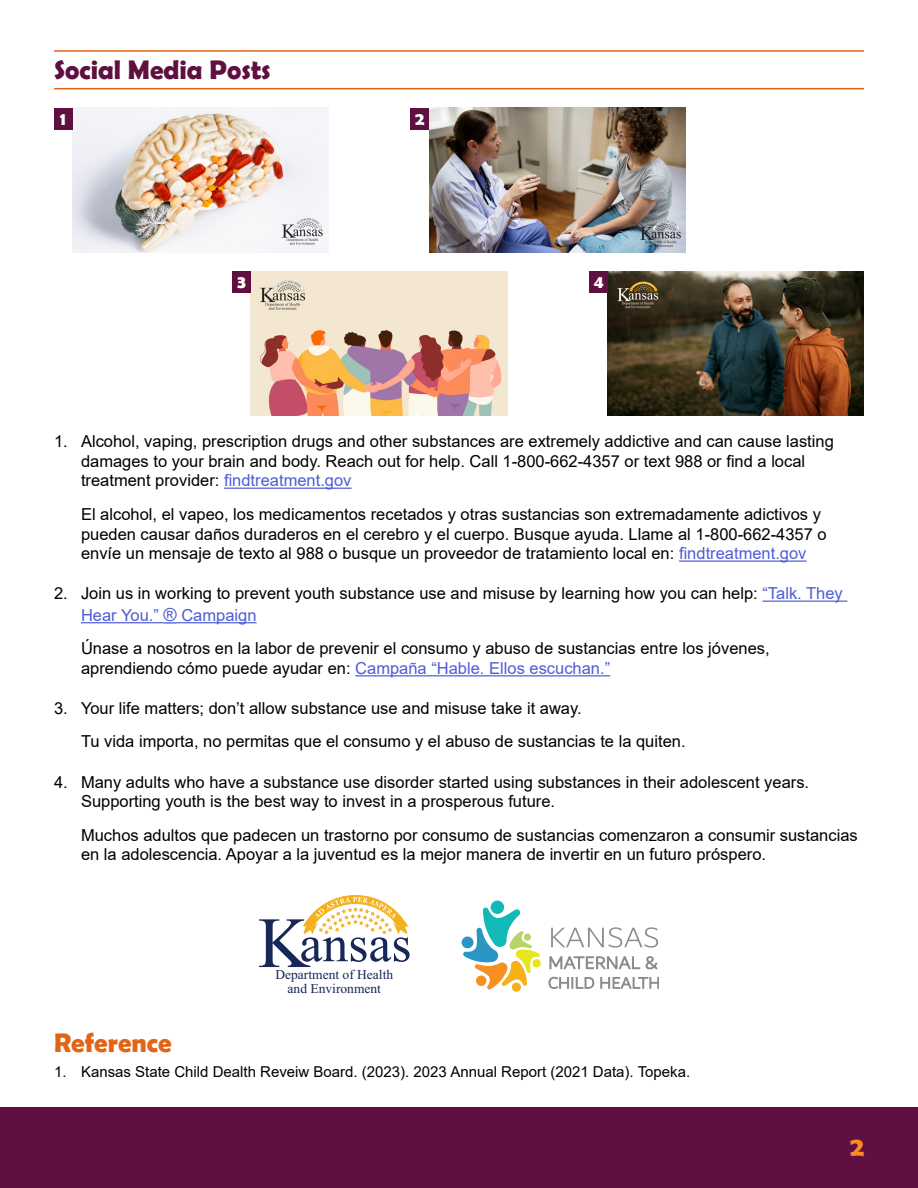
<style>
.page{position:relative;width:918px;height:1188px;background:#fff}
.page>*{position:absolute;margin:0;border:0;box-sizing:border-box;transform-origin:0 0}
.t1{font:700 27px "Berlin Sans FB Demi";color:#5f0f40}
.t2{font:700 27px "Berlin Sans FB Demi";color:#e36414}
.t3{font:700 27px "Berlin Sans FB Demi";color:#fb8b24}
.t4{font:700 18px "Berlin Sans FB Demi";color:#fff}
.t5{font:16.5px/19.8px "Arial";color:#000}
.t6{font:15px "Arial";color:#000}
.t7{font:13.5px/13.5px "Times New Roman";color:#172757;text-align:center}
.s1{color:#4f5cd6}
.s2{font-size:18px;color:#4f5cd6}
</style>
<div class="page">
<div style="left:0;top:1107px;width:918px;height:81px;background:#5f0f40"></div>
<svg style="left:259px;top:895px;width:151px;height:72px"></svg>
<svg style="left:463px;top:907px;width:77px;height:83px"></svg>
<div style="left:491px;top:901px;width:13px;height:13px;background:#11bab6;border-radius:50%"></div>
<div style="left:462px;top:937px;width:12px;height:11px;background:#2996c6;border-radius:50%"></div>
<div style="left:476px;top:975px;width:10px;height:11px;background:#f69021;border-radius:50%"></div>
<div style="left:512px;top:983px;width:9px;height:9px;background:#f8b018;border-radius:50%"></div>
<div style="left:532px;top:959px;width:9px;height:8px;background:#e7e51d;border-radius:50%"></div>
<div style="left:524px;top:933px;width:7px;height:8px;background:#b8d464;border-radius:50%"></div>
<svg style="left:551px;top:927px;width:107px;height:21px"></svg>
<svg style="left:550px;top:956px;width:90px;height:13px"></svg>
<svg style="left:646px;top:956px;width:12px;height:13px"></svg>
<svg style="left:549px;top:977px;width:45px;height:12px"></svg>
<svg style="left:600px;top:977px;width:59px;height:12px"></svg>
<hr style="left:224px;top:488px;width:128px;height:1px;background:#4f5cd6">
<hr style="left:679px;top:560px;width:128px;height:2px;background:#4f5cd6">
<hr style="left:762px;top:601px;width:85px;height:1px;background:#4f5cd6">
<hr style="left:81px;top:622px;width:83px;height:1px;background:#4f5cd6">
<svg style="left:164px;top:622px;width:13px;height:2px"></svg>
<hr style="left:177px;top:622px;width:80px;height:1px;background:#4f5cd6">
<hr style="left:355px;top:675px;width:255px;height:1px;background:#4f5cd6">
<img style="left:72px;top:108px;width:257px;height:144px">
<img style="left:429px;top:108px;width:257px;height:144px">
<img style="left:251px;top:271px;width:256px;height:145px">
<img style="left:607px;top:271px;width:257px;height:145px">
<div style="left:54px;top:108px;width:18px;height:22px;background:#5f0f40"></div>
<div style="left:411px;top:108px;width:18px;height:22px;background:#5f0f40"></div>
<div style="left:232px;top:271px;width:19px;height:22px;background:#5f0f40"></div>
<div style="left:590px;top:271px;width:18px;height:22px;background:#5f0f40"></div>
<hr style="left:54px;top:50px;width:810px;height:2px;background:#e36414">
<hr style="left:54px;top:88px;width:810px;height:1px;background:#e36414">
<p class="t1" style="left:54px;top:54px;width:218px">Social Media Posts</p>
<p class="t4" style="left:60px;top:108px;width:7px">1</p>
<p class="t4" style="left:415px;top:108px;width:11px">2</p>
<p class="t4" style="left:237px;top:271px;width:10px">3</p>
<p class="t4" style="left:594px;top:271px;width:11px">4</p>
<p class="t5" style="left:81px;top:431px;width:754px;text-indent:-27px">1. Alcohol, vaping, prescription drugs and other substances are extremely addictive and can cause lasting damages to your brain and body. Reach out for help. Call 1-800-662-4357 or text 988 or find a local treatment provider: <span class="s1">findtreatment.gov</span></p>
<p class="t5" style="left:81px;top:504px;width:747px">El alcohol, el vapeo, los medicamentos recetados y otras sustancias son extremadamente adictivos y pueden causar daños duraderos en el cerebro y el cuerpo. Busque ayuda. Llame al 1-800-662-4357 o envíe un mensaje de texto al 988 o busque un proveedor de tratamiento local en: <span class="s1">findtreatment.gov</span></p>
<p class="t5" style="left:81px;top:583px;width:763px;line-height:21.6px;text-indent:-27px">2. Join us in working to prevent youth substance use and misuse by learning how you can help: <span class="s1">“Talk. They<br>Hear You.”</span> <span class="s2">®</span> <span class="s1">Campaign</span></p>
<p class="t5" style="left:81px;top:639px;width:690px">Únase a nosotros en la labor de prevenir el consumo y abuso de sustancias entre los jóvenes, aprendiendo cómo puede ayudar en: <span class="s1">Campaña “Hable. Ellos escuchan.”</span></p>
<p class="t5" style="left:54px;top:698px;width:529px">3. Your life matters; don’t allow substance use and misuse take it away.</p>
<p class="t5" style="left:81px;top:732px;width:606px">Tu vida importa, no permitas que el consumo y el abuso de sustancias te la quiten.</p>
<p class="t5" style="left:81px;top:772px;width:730px;text-indent:-27px">4. Many adults who have a substance use disorder started using substances in their adolescent years.<br>Supporting youth is the best way to invest in a prosperous future.</p>
<p class="t5" style="left:81px;top:825px;width:778px">Muchos adultos que padecen un trastorno por consumo de sustancias comenzaron a consumir sustancias en la adolescencia. Apoyar a la juventud es la mejor manera de invertir en un futuro próspero.</p>
<p class="t7" style="left:275px;top:969px;width:119px">Department of Health and Environment</p>
<p class="t2" style="left:54px;top:1027px;width:119px">Reference</p>
<p class="t6" style="left:54px;top:1061px;width:638px">1. Kansas State Child Dealth Reveiw Board. (2023). 2023 Annual Report (2021 Data). Topeka.</p>
<p class="t3" style="left:850px;top:1131px;width:15px">2</p>
</div>
